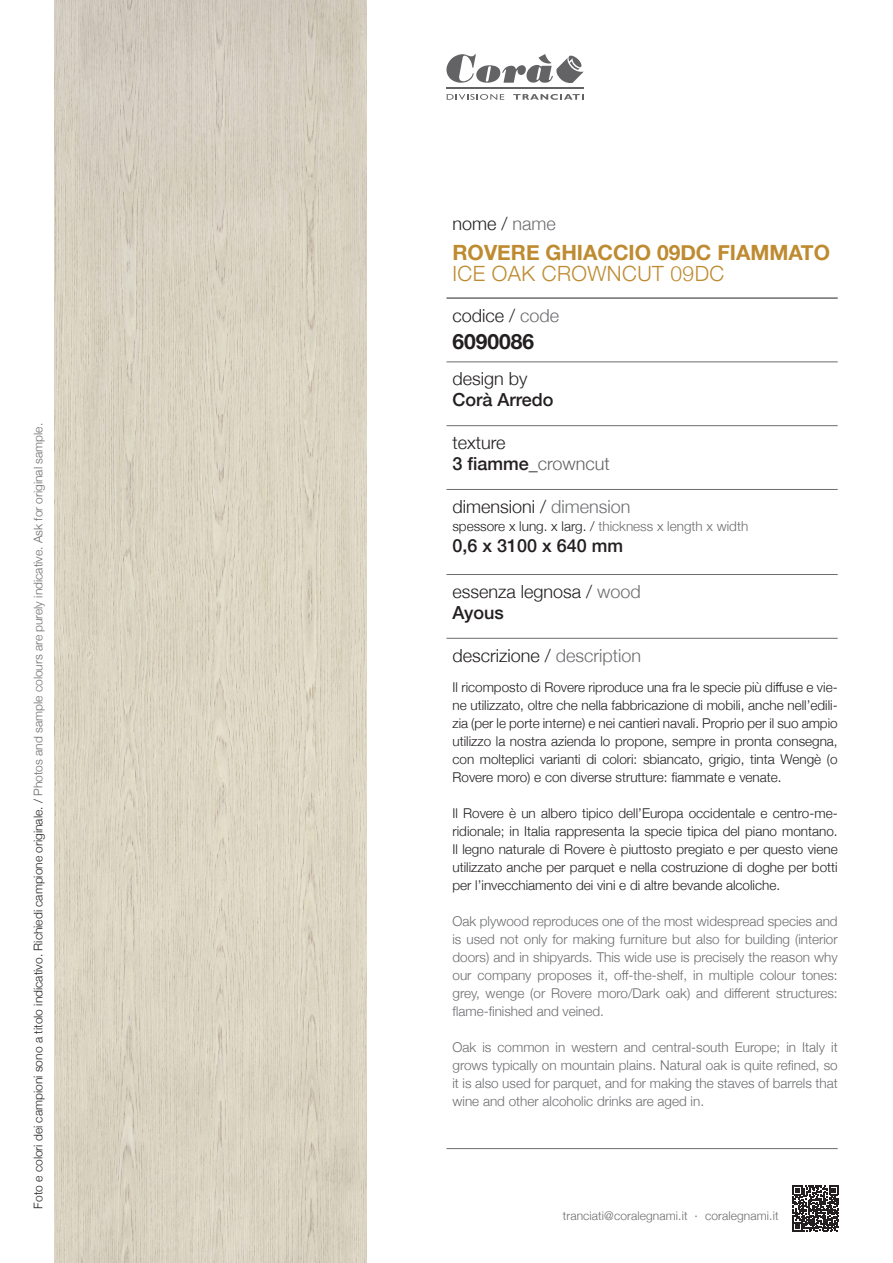
<style>
.page{position:relative;width:893px;height:1263px;background:#fff}
.page>*{position:absolute;margin:0;border:0;box-sizing:border-box;transform-origin:0 0}
.t1{font:700 21px "Helvetica Neue";color:#be8b31}
.t2{font:300 21px "Helvetica Neue";letter-spacing:.02em;color:#be8b31}
.t3{font:700 21px "Helvetica Neue";color:#231f20}
.t4{font:300 18px "Helvetica Neue";color:#231f20}
.t5{font:500 18px "Helvetica Neue";color:#231f20}
.t6{font:300 13.5px/18px "Helvetica Neue";color:#231f20;text-align:justify}
.t7{font:300 13.5px/18px "Helvetica Neue";color:#6c6d70;text-align:justify}
.t8{font:300 12px "Helvetica Neue";color:#231f20}
.t9{font:300 12px "Helvetica Neue";letter-spacing:.01em;color:#6c6d70}
.s1{color:#6c6d70}
.s2{font-weight:300;color:#636366}
.s3{color:#231f20}
</style>
<div class="page">
<svg style="left:792px;top:1185px;width:47px;height:47px"></svg>
<img style="left:54px;top:0;width:313px;height:1263px">
<svg style="left:447px;top:94px;width:57px;height:6px"></svg>
<svg style="left:513px;top:94px;width:71px;height:6px"></svg>
<hr style="left:447px;top:88px;width:137px;height:1px;background:#636366">
<svg style="left:446px;top:54px;width:138px;height:29px"></svg>
<hr style="left:446px;top:297px;width:392px;height:2px;background:#6c6d70">
<hr style="left:446px;top:362px;width:392px;height:1px;background:#6c6d70">
<hr style="left:446px;top:425px;width:392px;height:1px;background:#6c6d70">
<hr style="left:446px;top:489px;width:392px;height:1px;background:#6c6d70">
<hr style="left:446px;top:574px;width:392px;height:1px;background:#6c6d70">
<hr style="left:446px;top:638px;width:392px;height:1px;background:#6c6d70">
<hr style="left:446px;top:1148px;width:392px;height:1px;background:#6c6d70">
<p class="t8" style="left:28px;top:1208px;width:787px;rotate:-90deg">Foto e colori dei campioni sono a titolo indicativo. Richiedi campione originale. / <span class="s1">Photos and sample colours are purely indicative. Ask for original sample.</span></p>
<p class="t4" style="left:452px;top:209px;width:105px">nome / <span class="s1">name</span></p>
<p class="t1" style="left:452px;top:236px;width:379px">ROVERE GHIACCIO 09DC FIAMMATO</p>
<p class="t2" style="left:452px;top:257px;width:273px">ICE OAK CROWNCUT 09DC</p>
<p class="t4" style="left:452px;top:301px;width:108px">codice / <span class="s1">code</span></p>
<p class="t3" style="left:452px;top:325px;width:83px">6090086</p>
<p class="t4" style="left:452px;top:364px;width:77px">design by</p>
<p class="t5" style="left:452px;top:385px;width:103px">Corà Arredo</p>
<p class="t4" style="left:452px;top:428px;width:55px">texture</p>
<p class="t5" style="left:452px;top:449px;width:159px">3 fiamme_<span class="s2">crowncut</span></p>
<p class="t4" style="left:452px;top:492px;width:179px">dimensioni / <span class="s1">dimension</span></p>
<p class="t7" style="left:452px;top:516px;width:297px"><span class="s3">spessore x lung. x larg. /</span> thickness x length x width</p>
<p class="t5" style="left:452px;top:531px;width:172px">0,6 x 3100 x 640 mm</p>
<p class="t4" style="left:452px;top:577px;width:190px">essenza legnosa / <span class="s1">wood</span></p>
<p class="t5" style="left:452px;top:598px;width:53px">Ayous</p>
<p class="t4" style="left:452px;top:641px;width:190px">descrizione / <span class="s1">description</span></p>
<p class="t6" style="left:452px;top:677px;width:387px">Il ricomposto di Rovere riproduce una fra le specie più diffuse e vie&shy;ne utilizzato, oltre che nella fabbricazione di mobili, anche nell’edili&shy;zia (per le porte interne) e nei cantieri navali. Proprio per il suo ampio utilizzo la nostra azienda lo propone, sempre in pronta consegna, con molteplici varianti di colori: sbiancato, grigio, tinta Wengè (o Rovere moro) e con diverse strutture: fiammate e venate.</p>
<p class="t6" style="left:452px;top:803px;width:387px">Il Rovere è un albero tipico dell’Europa occidentale e centro-me&shy;ridionale; in Italia rappresenta la specie tipica del piano montano.<br>Il legno naturale di Rovere è piuttosto pregiato e per questo viene utilizzato anche per parquet e nella costruzione di doghe per botti per l’invecchiamento dei vini e di altre bevande alcoliche.</p>
<p class="t7" style="left:452px;top:911px;width:387px">Oak plywood reproduces one of the most widespread species and is used not only for making furniture but also for building (interior doors) and in shipyards. This wide use is precisely the reason why our company proposes it, off-the-shelf, in multiple colour tones: grey, wenge (or Rovere moro/Dark oak) and different structures: flame-finished and veined.</p>
<p class="t7" style="left:452px;top:1037px;width:387px">Oak is common in western and central-south Europe; in Italy it grows typically on mountain plains. Natural oak is quite refined, so it is also used for parquet, and for making the staves of barrels that wine and other alcoholic drinks are aged in.</p>
<p class="t9" style="left:563px;top:1206px;width:217px">tranciati@coralegnami.it · coralegnami.it</p>
</div>
